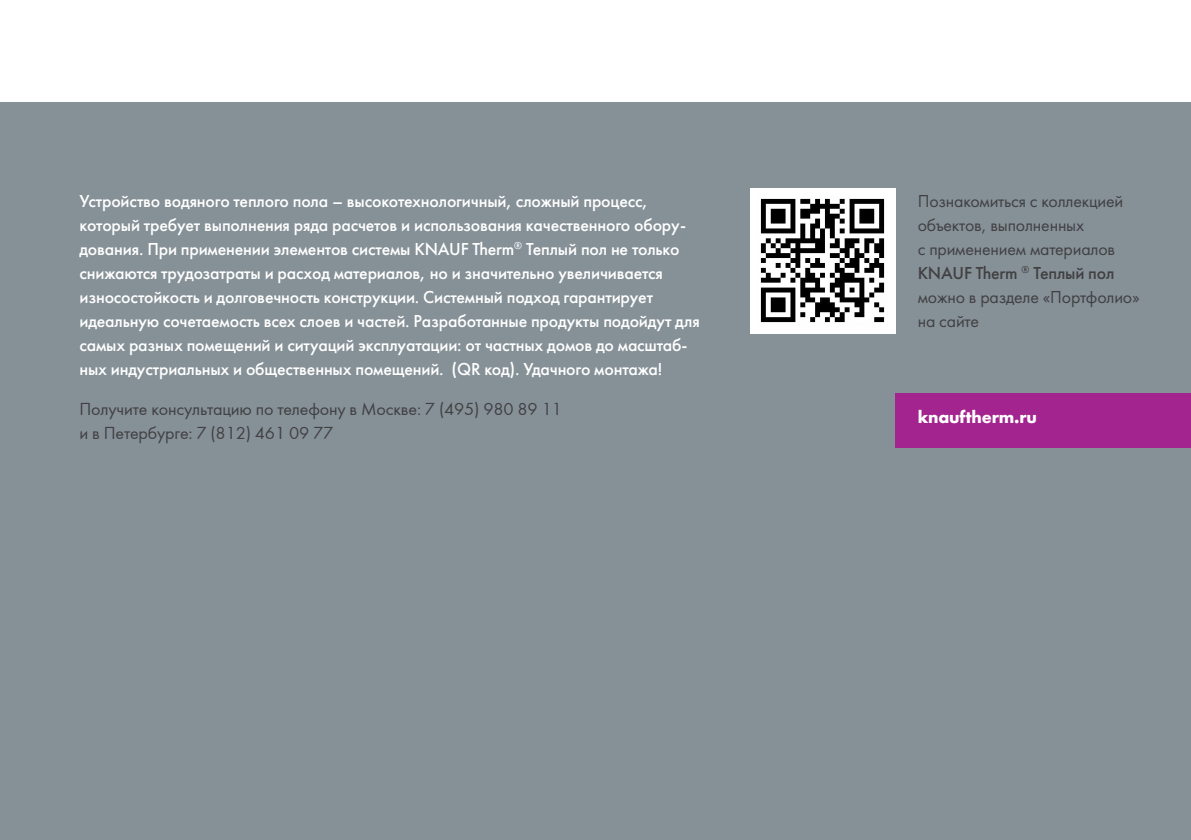
<style>
.page{position:relative;width:1191px;height:840px;background:#fff}
.page>*{position:absolute;margin:0;border:0;box-sizing:border-box;transform-origin:0 0}
.t1{font:500 18px/24px "Futura New";letter-spacing:-.01em;color:#fff}
.t2{font:18px/24px "Futura New";letter-spacing:-.01em;color:#414042}
.t3{font:18px/24px "Futura Book C";letter-spacing:-.01em;color:#414042}
.t4{font:700 18px "Futura New";letter-spacing:-.01em;color:#fff}
.s1{font-weight:500}
</style>
<div class="page">
<div style="left:0;top:102px;width:1191px;height:737px;background:#869197"></div>
<div style="left:750px;top:188px;width:145px;height:145px;background:#fff"></div>
<img style="left:760px;top:198px;width:125px;height:125px">
<div style="left:895px;top:393px;width:296px;height:55px;background:#a3238f"></div>
<p class="t1" style="left:79px;top:188px;width:622px">Устройство водяного теплого пола – высокотехнологичный, сложный процесс, который требует выполнения ряда расчетов и использования качественного обору&shy;дования. При применении элементов системы KNAUF Therm<sup>®</sup> Теплый пол не только снижаются трудозатраты и расход материалов, но и значительно увеличивается износостойкость и долговечность конструкции. Системный подход гарантирует идеальную сочетаемость всех слоев и частей. Разработанные продукты подойдут для самых разных помещений и ситуаций эксплуатации: от частных домов до масштаб&shy;ных индустриальных и общественных помещений. (QR код). Удачного монтажа!</p>
<p class="t3" style="left:79px;top:397px;width:484px">Получите консультацию по телефону в Москве: 7 (495) 980 89 11 и в Петербурге: 7 (812) 461 09 77</p>
<p class="t2" style="left:917px;top:188px;width:223px">Познакомиться с коллекцией объектов, выполненных<br>с применением материалов<br><span class="s1">KNAUF Therm</span> <sup>®</sup> <span class="s1">Теплый пол </span>можно в разделе «Портфолио» на сайте</p>
<p class="t4" style="left:917px;top:405px;width:121px">knauftherm.ru</p>
</div>
